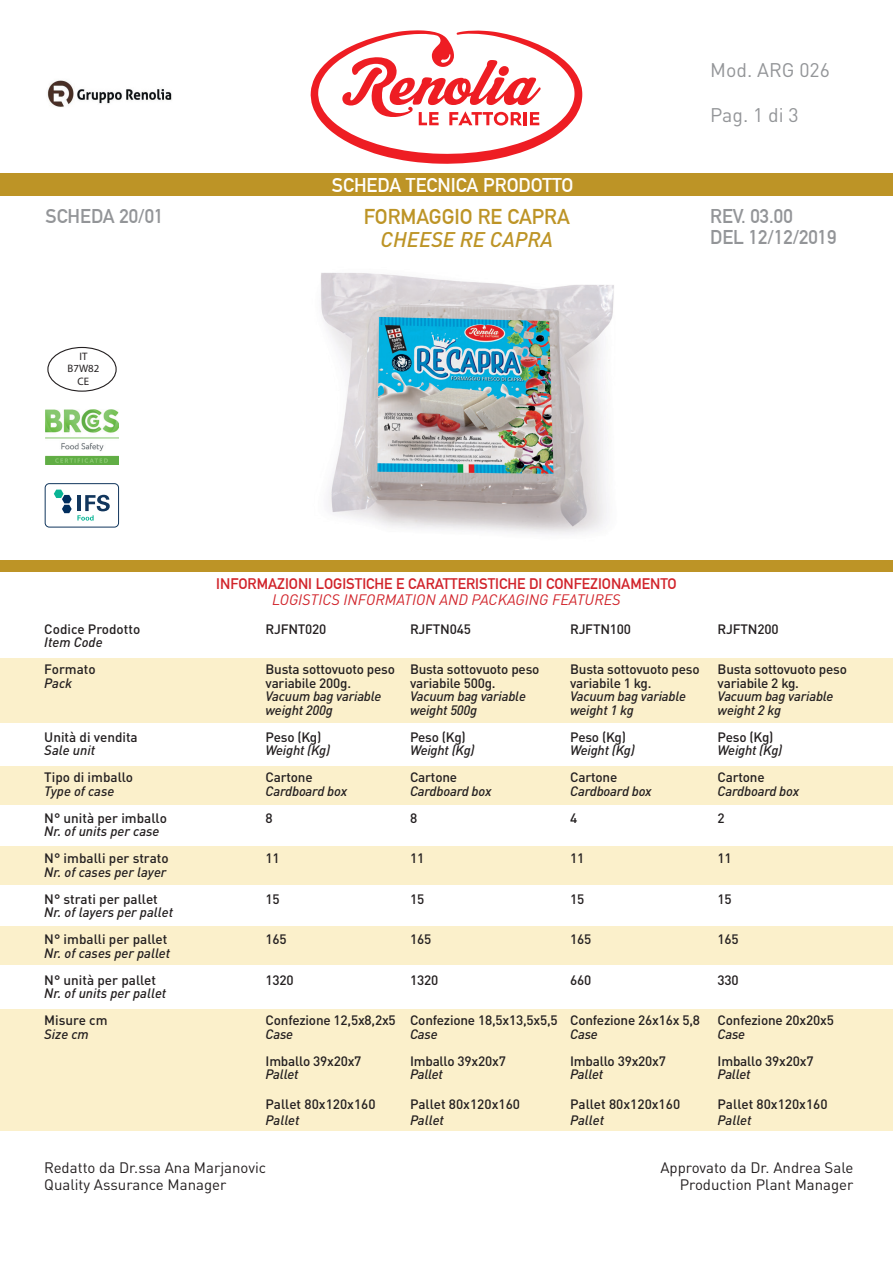
<style>
.page{position:relative;width:893px;height:1263px;background:#fff}
.page>*{position:absolute;margin:0;border:0;box-sizing:border-box;transform-origin:0 0}
.t1{font:700 21px "DIN Alternate";color:#bd9426}
.t2{font:italic 500 21px "DIN Pro";color:#bd9426}
.t3{font:700 19.5px/21px "DIN Alternate";color:#939598}
.t4{font:700 19.5px "DIN Alternate";color:#fff}
.t5{font:19.5px "DIN Pro";color:#939598}
.t6{font:15px/16.5px "DIN Pro";color:#231f20;text-align:right}
.t7{font:700 15px "DIN Alternate";color:#d1232a}
.t8{font:italic 15px "DIN Pro";color:#d1232a}
.t9{font:500 13.5px/13.5px "DIN Pro";letter-spacing:-.015em;color:#231f20}
.t10{font:italic 500 13.5px/13.5px "DIN Pro";letter-spacing:-.015em;color:#231f20}
.t11{font:10.8px/12.3px "Myriad Pro";color:#231f20;text-align:center}
</style>
<div class="page">
<img style="left:321px;top:273px;width:293px;height:261px">
<div style="left:0;top:658px;width:893px;height:65px;background:#fbf0cb"></div>
<div style="left:0;top:766px;width:892px;height:38px;background:#fbf0cb"></div>
<div style="left:0;top:846px;width:893px;height:39px;background:#fbf0cb"></div>
<div style="left:0;top:926px;width:893px;height:39px;background:#fbf0cb"></div>
<div style="left:0;top:1009px;width:893px;height:122px;background:#fbf0cb"></div>
<div style="left:0;top:173px;width:893px;height:23px;background:#bd9426"></div>
<img style="left:45px;top:409px;width:74px;height:56px">
<div style="left:45px;top:483px;width:74px;height:44px;border:1px solid #11365d;border-radius:4px"></div>
<svg style="left:54px;top:490px;width:56px;height:31px"></svg>
<div style="left:47px;top:347px;width:70px;height:45px;border:1px solid #231f20;border-radius:50%"></div>
<svg style="left:310px;top:30px;width:272px;height:134px"></svg>
<div style="left:0;top:560px;width:893px;height:11px;background:#bd9426"></div>
<img style="left:47px;top:80px;width:125px;height:27px">
<h2 class="t4" style="left:332px;top:170px;width:243px">SCHEDA TECNICA PRODOTTO</h2>
<h2 class="t3" style="left:45px;top:204px;width:119px">SCHEDA 20/01</h2>
<h1 class="t1" style="left:364px;top:201px;width:208px">FORMAGGIO RE CAPRA</h1>
<h1 class="t2" style="left:381px;top:222px;width:174px">CHEESE RE CAPRA</h1>
<p class="t11" style="left:68px;top:350px;width:33px">IT<br>B7W82<br>CE</p>
<h2 class="t5" style="left:710px;top:54px;width:121px">Mod. ARG 026</h2>
<h2 class="t5" style="left:710px;top:99px;width:90px">Pag. 1 di 3</h2>
<h2 class="t3" style="left:710px;top:204px;width:128px">REV. 03.00<br>DEL 12/12/2019</h2>
<p class="t7" style="left:216px;top:572px;width:462px">INFORMAZIONI LOGISTICHE E CARATTERISTICHE DI CONFEZIONAMENTO</p>
<p class="t8" style="left:272px;top:588px;width:350px">LOGISTICS INFORMATION AND PACKAGING FEATURES</p>
<p class="t9" style="left:44px;top:621px;width:98px">Codice Prodotto</p>
<p class="t10" style="left:44px;top:634px;width:60px">Item Code</p>
<p class="t9" style="left:44px;top:661px;width:53px">Formato</p>
<p class="t10" style="left:44px;top:675px;width:30px">Pack</p>
<p class="t9" style="left:44px;top:729px;width:95px">Unità di vendita</p>
<p class="t10" style="left:44px;top:742px;width:52px">Sale unit</p>
<p class="t9" style="left:44px;top:769px;width:90px">Tipo di imballo</p>
<p class="t10" style="left:44px;top:783px;width:72px">Type of case</p>
<p class="t9" style="left:44px;top:810px;width:124px">N° unità per imballo</p>
<p class="t10" style="left:44px;top:823px;width:117px">Nr. of units per case</p>
<p class="t9" style="left:44px;top:850px;width:126px">N° imballi per strato</p>
<p class="t10" style="left:44px;top:864px;width:124px">Nr. of cases per layer</p>
<p class="t9" style="left:44px;top:891px;width:115px">N° strati per pallet</p>
<p class="t10" style="left:44px;top:904px;width:130px">Nr. of layers per pallet</p>
<p class="t9" style="left:44px;top:931px;width:125px">N° imballi per pallet</p>
<p class="t10" style="left:44px;top:945px;width:128px">Nr. of cases per pallet</p>
<p class="t9" style="left:44px;top:972px;width:113px">N° unità per pallet</p>
<p class="t10" style="left:44px;top:985px;width:124px">Nr. of units per pallet</p>
<p class="t9" style="left:44px;top:1012px;width:65px">Misure cm</p>
<p class="t10" style="left:44px;top:1026px;width:46px">Size cm</p>
<p class="t9" style="left:266px;top:621px;width:62px">RJFNT020</p>
<p class="t9" style="left:266px;top:661px;width:131px">Busta sottovuoto peso variabile 200g.</p>
<p class="t10" style="left:266px;top:688px;width:117px">Vacuum bag variable weight 200g</p>
<p class="t9" style="left:266px;top:729px;width:57px">Peso (Kg)</p>
<p class="t10" style="left:266px;top:742px;width:66px">Weight (Kg)</p>
<p class="t9" style="left:266px;top:769px;width:49px">Cartone</p>
<p class="t10" style="left:266px;top:783px;width:83px">Cardboard box</p>
<p class="t9" style="left:266px;top:810px;width:9px">8</p>
<p class="t9" style="left:266px;top:850px;width:16px">11</p>
<p class="t9" style="left:266px;top:891px;width:16px">15</p>
<p class="t9" style="left:266px;top:931px;width:23px">165</p>
<p class="t9" style="left:266px;top:972px;width:30px">1320</p>
<p class="t9" style="left:266px;top:1012px;width:132px">Confezione 12,5x8,2x5</p>
<p class="t10" style="left:266px;top:1026px;width:29px">Case</p>
<p class="t9" style="left:266px;top:1053px;width:97px">Imballo 39x20x7</p>
<p class="t10" style="left:266px;top:1066px;width:35px">Pallet</p>
<p class="t9" style="left:266px;top:1096px;width:112px">Pallet 80x120x160</p>
<p class="t10" style="left:266px;top:1112px;width:36px">Pallet</p>
<p class="t6" style="left:44px;top:1158px;width:223px;text-align:left">Redatto da Dr.ssa Ana Marjanovic<br>Quality Assurance Manager</p>
<p class="t9" style="left:410px;top:621px;width:62px">RJFTN045</p>
<p class="t9" style="left:410px;top:661px;width:131px">Busta sottovuoto peso variabile 500g.</p>
<p class="t10" style="left:410px;top:688px;width:117px">Vacuum bag variable weight 500g</p>
<p class="t9" style="left:410px;top:729px;width:57px">Peso (Kg)</p>
<p class="t10" style="left:410px;top:742px;width:66px">Weight (Kg)</p>
<p class="t9" style="left:410px;top:769px;width:49px">Cartone</p>
<p class="t10" style="left:410px;top:783px;width:83px">Cardboard box</p>
<p class="t9" style="left:410px;top:810px;width:9px">8</p>
<p class="t9" style="left:410px;top:850px;width:16px">11</p>
<p class="t9" style="left:410px;top:891px;width:16px">15</p>
<p class="t9" style="left:410px;top:931px;width:23px">165</p>
<p class="t9" style="left:410px;top:972px;width:30px">1320</p>
<p class="t9" style="left:410px;top:1012px;width:149px">Confezione 18,5x13,5x5,5</p>
<p class="t10" style="left:410px;top:1026px;width:29px">Case</p>
<p class="t9" style="left:410px;top:1053px;width:97px">Imballo 39x20x7</p>
<p class="t10" style="left:410px;top:1066px;width:35px">Pallet</p>
<p class="t9" style="left:410px;top:1096px;width:112px">Pallet 80x120x160</p>
<p class="t10" style="left:410px;top:1112px;width:36px">Pallet</p>
<p class="t9" style="left:570px;top:621px;width:62px">RJFTN100</p>
<p class="t9" style="left:570px;top:661px;width:131px">Busta sottovuoto peso variabile 1 kg.</p>
<p class="t10" style="left:570px;top:688px;width:117px">Vacuum bag variable weight 1 kg</p>
<p class="t9" style="left:570px;top:729px;width:57px">Peso (Kg)</p>
<p class="t10" style="left:570px;top:742px;width:66px">Weight (Kg)</p>
<p class="t9" style="left:570px;top:769px;width:49px">Cartone</p>
<p class="t10" style="left:570px;top:783px;width:83px">Cardboard box</p>
<p class="t9" style="left:570px;top:810px;width:9px">4</p>
<p class="t9" style="left:570px;top:850px;width:16px">11</p>
<p class="t9" style="left:570px;top:891px;width:16px">15</p>
<p class="t9" style="left:570px;top:931px;width:23px">165</p>
<p class="t9" style="left:570px;top:972px;width:23px">660</p>
<p class="t9" style="left:570px;top:1012px;width:131px">Confezione 26x16x 5,8</p>
<p class="t10" style="left:570px;top:1026px;width:29px">Case</p>
<p class="t9" style="left:570px;top:1053px;width:97px">Imballo 39x20x7</p>
<p class="t10" style="left:570px;top:1066px;width:35px">Pallet</p>
<p class="t9" style="left:570px;top:1096px;width:112px">Pallet 80x120x160</p>
<p class="t10" style="left:570px;top:1112px;width:36px">Pallet</p>
<p class="t9" style="left:718px;top:621px;width:62px">RJFTN200</p>
<p class="t9" style="left:718px;top:661px;width:131px">Busta sottovuoto peso variabile 2 kg.</p>
<p class="t10" style="left:718px;top:688px;width:117px">Vacuum bag variable weight 2 kg</p>
<p class="t9" style="left:718px;top:729px;width:57px">Peso (Kg)</p>
<p class="t10" style="left:718px;top:742px;width:66px">Weight (Kg)</p>
<p class="t9" style="left:718px;top:769px;width:49px">Cartone</p>
<p class="t10" style="left:718px;top:783px;width:83px">Cardboard box</p>
<p class="t9" style="left:718px;top:810px;width:9px">2</p>
<p class="t9" style="left:718px;top:850px;width:16px">11</p>
<p class="t9" style="left:718px;top:891px;width:16px">15</p>
<p class="t9" style="left:718px;top:931px;width:23px">165</p>
<p class="t9" style="left:718px;top:972px;width:23px">330</p>
<p class="t9" style="left:718px;top:1012px;width:118px">Confezione 20x20x5</p>
<p class="t10" style="left:718px;top:1026px;width:29px">Case</p>
<p class="t9" style="left:718px;top:1053px;width:97px">Imballo 39x20x7</p>
<p class="t10" style="left:718px;top:1066px;width:35px">Pallet</p>
<p class="t9" style="left:718px;top:1096px;width:112px">Pallet 80x120x160</p>
<p class="t10" style="left:718px;top:1112px;width:36px">Pallet</p>
<p class="t6" style="left:660px;top:1158px;width:195px">Approvato da Dr. Andrea Sale<br>Production Plant Manager</p>
</div>
